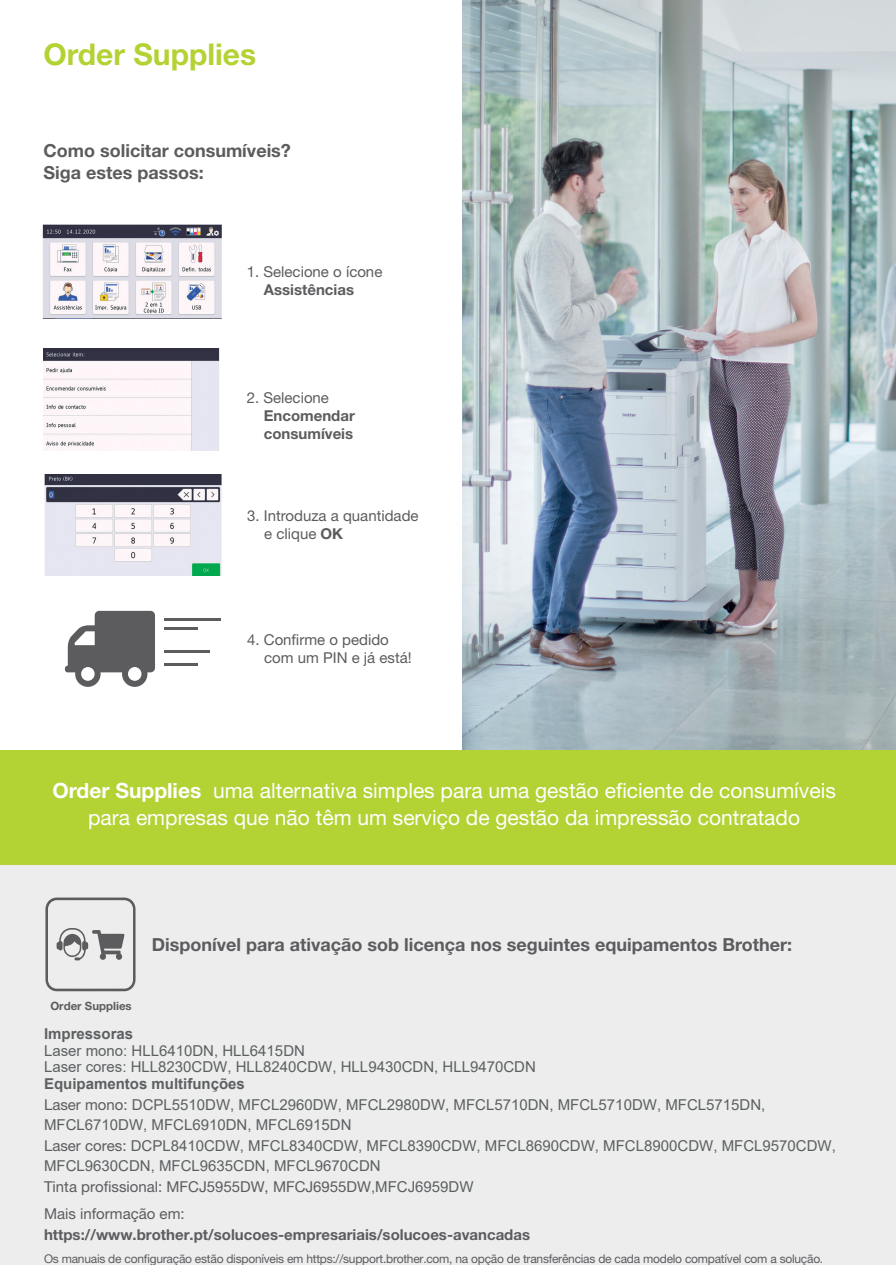
<style>
.page{position:relative;width:896px;height:1265px;background:#fff}
.page>*{position:absolute;margin:0;border:0;box-sizing:border-box;transform-origin:0 0}
.t1{font:700 30px "Helvetica Neue LT Std";color:#b3d234}
.t2{font:21px/27px "Helvetica Neue LT Std";color:#fff;text-align:center}
.t3{font:700 18px/22.5px "Helvetica Neue LT Std";color:#5c5c5f}
.t4{font:15px/20.5px "Arial";color:#5c6060}
.t5{font:15px/18px "Helvetica Neue LT Std";color:#5c5c5f}
.t6{font:700 15px/18px "Helvetica Neue LT Std";color:#5c5c5f}
.t7{font:700 15px "Arial";color:#5c6060}
.t8{font:12px "Helvetica Neue LT Std";letter-spacing:-.02em;color:#5c5c5f}
.t9{font:700 11.4px "Helvetica Neue LT Std";color:#5c5c5f}
.s1{font-weight:700}
.s2{font-family:"Helvetica Neue LT Std";color:#5c5c5f}
.s3{font-family:"Arial";color:#5c6060}
</style>
<div class="page">
<img style="left:462px;top:0;width:434px;height:750px">
<div style="left:0;top:851px;width:896px;height:414px;background:#ededee"></div>
<img style="left:45px;top:474px;width:177px;height:101px">
<img style="left:43px;top:349px;width:177px;height:101px">
<svg style="left:45px;top:897px;width:91px;height:94px"></svg>
<svg style="left:65px;top:611px;width:90px;height:76px"></svg>
<hr style="left:164px;top:618px;width:57px;height:3px;background:#5c5c5f">
<hr style="left:164px;top:628px;width:33px;height:2px;background:#5c5c5f">
<hr style="left:164px;top:650px;width:46px;height:3px;background:#5c5c5f">
<hr style="left:164px;top:663px;width:33px;height:2px;background:#5c5c5f">
<div style="left:0;top:750px;width:896px;height:115px;background:#b3d234"></div>
<img style="left:43px;top:225px;width:178px;height:94px">
<h1 class="t1" style="left:43px;top:36px;width:214px">Order Supplies</h1>
<p class="t3" style="left:43px;top:138px;width:249px">Como solicitar consumíveis?<br>Siga estes passos:</p>
<p class="t5" style="left:247px;top:263px;width:137px">1. Selecione o ícone</p>
<p class="t6" style="left:264px;top:281px;width:92px">Assistências</p>
<p class="t5" style="left:247px;top:389px;width:84px">2. Selecione</p>
<p class="t6" style="left:264px;top:407px;width:93px">Encomendar consumíveis</p>
<p class="t5" style="left:264px;top:506px;width:156px;text-indent:-17px">3. Introduza a quantidade e clique <span class="s1">OK</span></p>
<p class="t5" style="left:264px;top:630px;width:149px;text-indent:-17px">4. Confirme o pedido com um PIN e já está!</p>
<h2 class="t2" style="left:52px;top:777px;width:785px"><span class="s1">Order Supplies</span> uma alternativa simples para uma gestão eficiente de consumíveis para empresas que não têm um serviço de gestão da impressão contratado</h2>
<p class="t3" style="left:152px;top:932px;width:642px">Disponível para ativação sob licença nos seguintes equipamentos Brother:</p>
<p class="t9" style="left:50px;top:999px;width:83px">Order Supplies</p>
<p class="t7" style="left:44px;top:1023px;width:91px">Impressoras</p>
<p class="t4" style="left:44px;top:1042px;width:493px;line-height:16.8px">Laser mono: HLL6410DN, HLL6415DN<br>Laser cores: HLL8230CDW, HLL8240CDW, HLL9430CDN, HLL9470CDN</p>
<p class="t4" style="left:44px;top:1073px;width:793px"><span class="s1">Equipamentos multifunções<br></span><span class="s2">Laser mono:</span> DCPL5510DW, MFCL2960DW, MFCL2980DW, MFCL5710DN, MFCL5710DW, MFCL5715DN, MFCL6710DW, MFCL6910DN, MFCL6915DN<br><span class="s2">Laser cores:</span> DCPL8410CDW, MFCL8340CDW, MFCL8390CDW, MFCL8690CDW, MFCL8900CDW, MFCL9570CDW, MFCL9630CDN, MFCL9635CDN, MFCL9670CDN</p>
<p class="t5" style="left:44px;top:1173px;width:431px;line-height:26.5px">Tinta profissional: MFCJ59<span class="s3">5</span>5DW, MFCJ69<span class="s3">5</span>5DW<span class="s3">,MFCJ6959DW<br></span>Mais informação em:</p>
<p class="t6" style="left:44px;top:1225px;width:488px">https://www.brother.pt/solucoes-empresariais/solucoes-avancadas</p>
<p class="t8" style="left:44px;top:1251px;width:781px">Os manuais de configuração estão disponíveis em https://support.brother.com, na opção de transferências de cada modelo compatível com a solução.</p>
</div>
